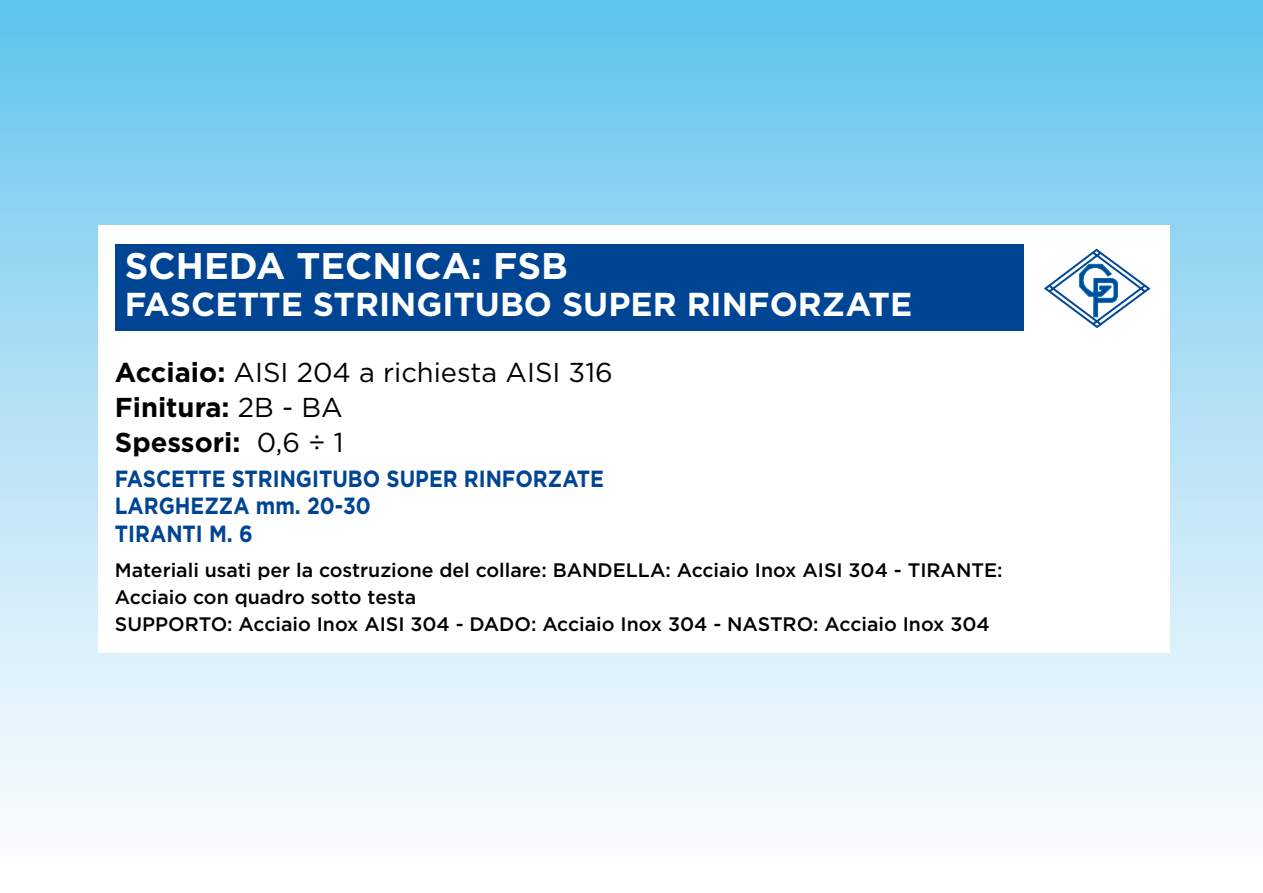
<style>
.page{position:relative;width:1263px;height:893px;background:#fff}
.page>*{position:absolute;margin:0;border:0;box-sizing:border-box;transform-origin:0 0}
.t1{font:700 37.05px "Gotham";color:#fff}
.t2{font:700 33.15px "Gotham";color:#fff}
.t3{font:27.3px/35.1px "Gotham";color:#000}
.t4{font:700 23.4px/27.3px "Gotham";color:#004494;scale:.88 1}
.t5{font:500 19.5px/27.3px "Gotham";color:#000}
.s1{font-weight:700}
</style>
<div class="page">
<div style="left:0;top:0;width:1263px;height:893px;background:linear-gradient(to bottom,#65c5ed,#fff)"></div>
<div style="left:98px;top:225px;width:1071px;height:428px;background:#fff"></div>
<svg style="left:1044px;top:249px;width:106px;height:79px"></svg>
<div style="left:115px;top:244px;width:908px;height:87px;background:#004494"></div>
<h1 class="t1" style="left:125px;top:242px;width:444px">SCHEDA TECNICA: FSB</h1>
<h2 class="t2" style="left:125px;top:283px;width:789px">FASCETTE STRINGITUBO SUPER RINFORZATE</h2>
<h3 class="t3" style="left:115px;top:354px;width:499px"><span class="s1">Acciaio:</span> AISI 204 a richiesta AISI 316<br><span class="s1">Finitura:</span> 2B - BA<br><span class="s1">Spessori:</span> 0,6 ÷ 1</h3>
<p class="t4" style="left:115px;top:465px;width:557px">FASCETTE STRINGITUBO SUPER RINFORZATE<br>LARGHEZZA mm. 20-30<br>TIRANTI M. 6</p>
<p class="t5" style="left:115px;top:556px;width:889px">Materiali usati per la costruzione del collare: BANDELLA: Acciaio Inox AISI 304 - TIRANTE:<br>Acciaio con quadro sotto testa<br>SUPPORTO: Acciaio Inox AISI 304 - DADO: Acciaio Inox 304 - NASTRO: Acciaio Inox 304</p>
</div>
